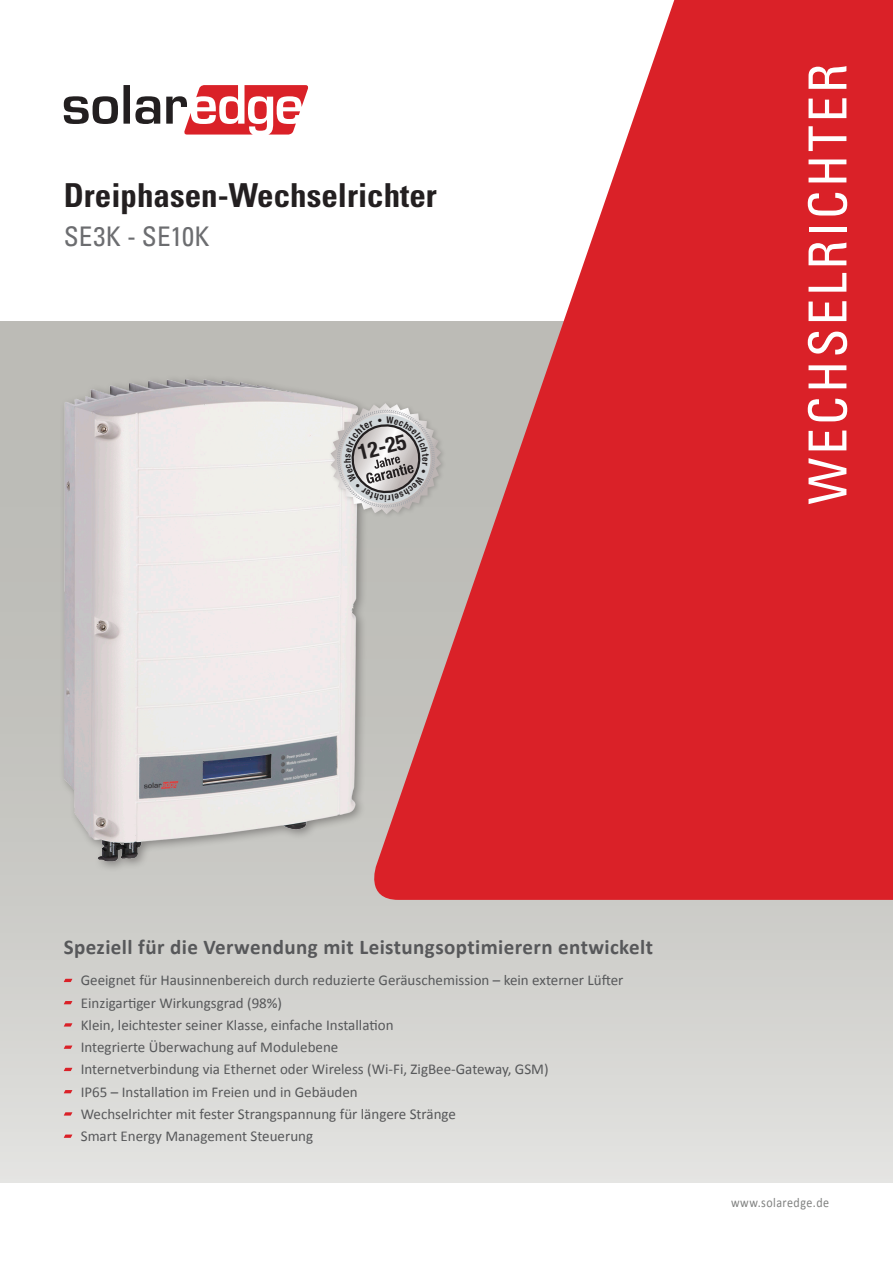
<style>
.page{position:relative;width:893px;height:1263px;background:#fff}
.page>*{position:absolute;margin:0;border:0;box-sizing:border-box;transform-origin:0 0}
.pg1_Family_vertical{font:condensed 52.5px "Univers LT Std";letter-spacing:.06em;color:#fff}
.pg1_Product_Header{font:700 condensed 33px "Univers LT Std";color:#231f20}
.pg1_Product_Header-2{font:condensed 27px "Univers LT Std";letter-spacing:.005em;color:#6c6d70}
.t1{font:700 condensed 21.45px "Helvetica Neue LT Std";color:#231f20}
.pg1_Text_bold{font:700 21px "Calibri";letter-spacing:.02em;color:#57585a}
.Pg1_Text_Bullets{font:15px "Calibri";color:#57585a}
.pg1_Text_URL{font:13.5px "Calibri";letter-spacing:.04em;color:#808180;scale:.89 1}
</style>
<div class="page">
<div style="left:0;top:321px;width:893px;height:861px;background:linear-gradient(to bottom,#b4b3ae,#dbdbd8)"></div>
<svg style="left:413px;top:0;width:480px;height:900px;fill:#da2128"></svg>
<svg style="left:64px;top:85px;width:244px;height:50px"></svg>
<svg style="left:64px;top:979px;width:8px;height:3px"></svg>
<svg style="left:64px;top:1001px;width:8px;height:3px"></svg>
<svg style="left:64px;top:1023px;width:8px;height:3px"></svg>
<svg style="left:64px;top:1045px;width:8px;height:4px"></svg>
<svg style="left:64px;top:1068px;width:8px;height:3px"></svg>
<svg style="left:64px;top:1090px;width:8px;height:3px"></svg>
<svg style="left:64px;top:1112px;width:8px;height:3px"></svg>
<svg style="left:64px;top:1134px;width:8px;height:4px"></svg>
<img style="left:10px;top:321px;width:403px;height:590px">
<div style="left:328px;top:400px;width:119px;height:120px;background:#231f20;opacity:.2"></div>
<svg style="left:331px;top:403px;width:110px;height:111px;background:#c4c3c3"></svg>
<p class="pg1_Product_Header" style="left:64px;top:175px;width:375px">Dreiphasen-Wechselrichter</p>
<p class="pg1_Product_Header-2" style="left:64px;top:219px;width:147px">SE -K3 SE10K</p>
<p class="t1" style="left:355px;top:440px;width:51px;rotate:-14deg">12-25</p>
<p class="pg1_Family_vertical" style="left:794px;top:504px;width:442px;rotate:-90deg">WECHSELRICHTER</p>
<p class="pg1_Text_bold" style="left:64px;top:934px;width:591px">Speziell für die Verwendung mit Leistungsoptimierern entwickelt</p>
<p class="Pg1_Text_Bullets" style="left:81px;top:971px;width:544px">Geeignet für Hausinnenbereich durch reduzierte Geräuschemission – kein externer Lüfter</p>
<p class="Pg1_Text_Bullets" style="left:81px;top:993px;width:203px">Einzigartiger Wirkungsgrad )98%(</p>
<p class="Pg1_Text_Bullets" style="left:81px;top:1015px;width:314px">Klein, leichtester seiner Klasse, einfache Installation</p>
<p class="Pg1_Text_Bullets" style="left:81px;top:1037px;width:259px">Integrierte Überwachung auf Modulebene</p>
<p class="Pg1_Text_Bullets" style="left:81px;top:1060px;width:469px">Internetverbindung via Ethernet oder Wireless (Wi-Fi, ZigBee-Gateway, GSM(</p>
<p class="Pg1_Text_Bullets" style="left:81px;top:1082px;width:279px">IP65 – Installation im Freien und in Gebäuden</p>
<p class="Pg1_Text_Bullets" style="left:81px;top:1104px;width:377px">Wechselrichter mit fester Strangspannung für längere Stränge</p>
<p class="Pg1_Text_Bullets" style="left:81px;top:1126px;width:234px">Smart Energy Management Steuerung</p>
<p class="pg1_Text_URL" style="left:731px;top:1194px;width:112px">www.solaredge.de</p>
</div>
